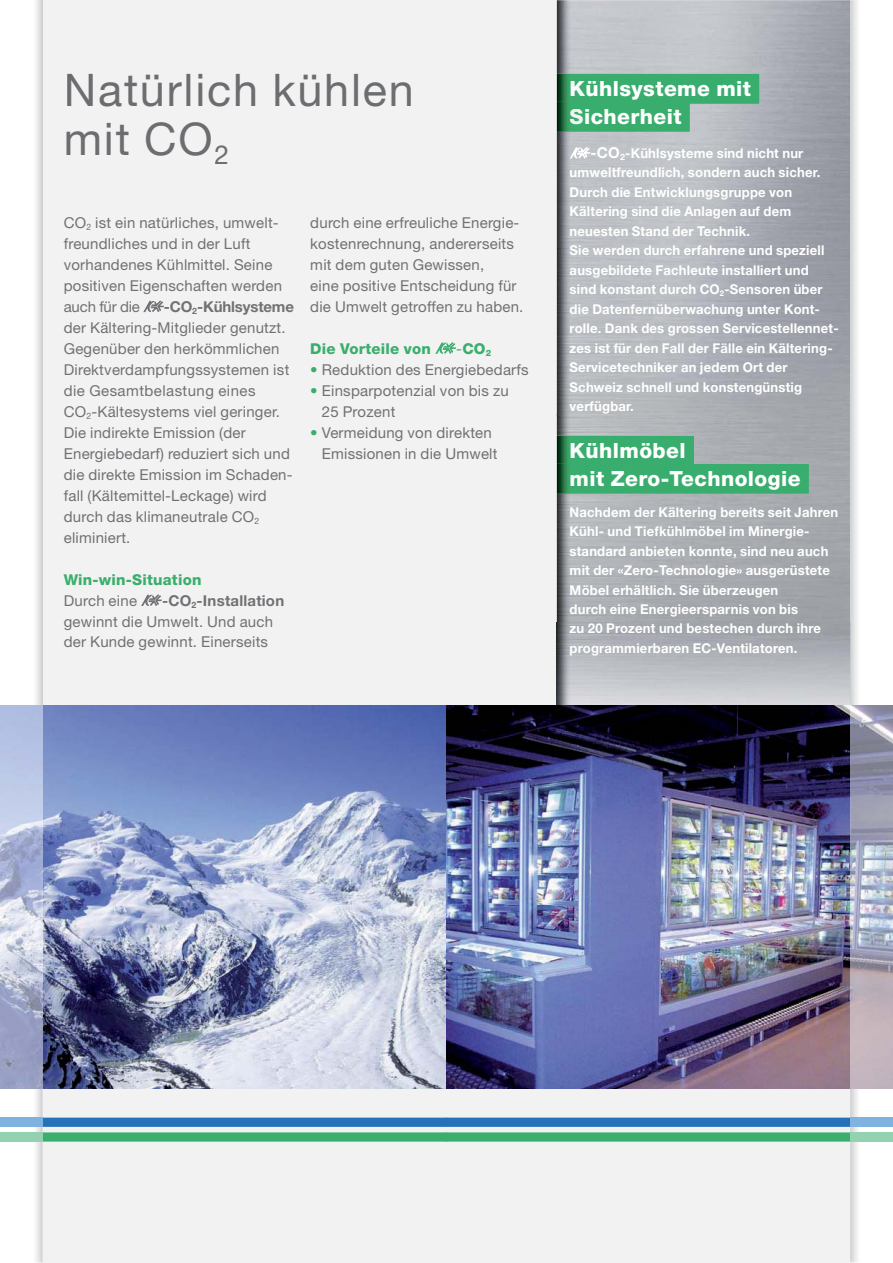
<style>
.page{position:relative;width:893px;height:1263px;background:#fff}
.page>*{position:absolute;margin:0;border:0;box-sizing:border-box;transform-origin:0 0}
.t1{font:45px/49.5px "Helvetica Neue";letter-spacing:.04em;color:#6b6d70}
.t2{font:800 21px/28px "Helvetica Neue";letter-spacing:.02em;color:#fff}
.t3{font:15px/21px "Helvetica Neue";letter-spacing:.015em;color:#6f7174}
.t4{font:800 15px "Helvetica Neue";letter-spacing:.015em;color:#3aae6c}
.t5{font:700 13.5px/19.5px "Helvetica Neue";letter-spacing:.015em;color:#fff}
.s1{font-weight:700}
.s2{font-weight:400}
.s3{color:#3aae6c}
.s4{color:#fafafa}
.s5{color:#f4f3f3}
.s6{font-size:15px}
</style>
<div class="page">
<div style="left:43px;top:0;width:807px;height:1263px;background:#f3f2f2"></div>
<svg style="left:143px;top:301px;width:21px;height:11px"></svg>
<svg style="left:141px;top:595px;width:21px;height:11px"></svg>
<svg style="left:435px;top:342px;width:21px;height:12px"></svg>
<img style="left:0;top:706px;width:446px;height:382px">
<svg style="left:0;top:1088px;width:850px;height:54px"></svg>
<img style="left:32px;top:1088px;width:11px;height:175px">
<div style="left:0;top:1132px;width:43px;height:10px;background:#93d1b0"></div>
<div style="left:0;top:1118px;width:43px;height:9px;background:#80b2e0"></div>
<img style="left:557px;top:0;width:293px;height:706px">
<img style="left:557px;top:74px;width:202px;height:30px">
<img style="left:557px;top:102px;width:132px;height:29px">
<div style="left:571px;top:81px;width:180px;height:19px;background:#39ad6d"></div>
<div style="left:570px;top:109px;width:111px;height:16px;background:#39ad6d"></div>
<img style="left:557px;top:436px;width:137px;height:28px">
<img style="left:557px;top:464px;width:252px;height:29px">
<div style="left:571px;top:443px;width:115px;height:16px;background:#39ad6d"></div>
<div style="left:571px;top:471px;width:229px;height:19px;background:#39ad6d"></div>
<img style="left:446px;top:706px;width:404px;height:382px">
<svg style="left:859px;top:705px;width:34px;height:413px;background:#b2b0bf"></svg>
<img style="left:850px;top:0;width:9px;height:1263px">
<div style="left:850px;top:1132px;width:43px;height:10px;background:#93d1b0"></div>
<div style="left:850px;top:1118px;width:43px;height:9px;background:#80b2e0"></div>
<svg style="left:570px;top:147px;width:20px;height:12px"></svg>
<h1 class="t1" style="left:64px;top:69px;width:352px">Natürlich kühlen mit CO<sub>2</sub></h1>
<p class="t3" style="left:64px;top:213px;width:220px">CO<sub>2</sub> ist ein natürliches, umwelt&shy;freundliches und in der Luft vorhandenes Kühlmittel. Seine positiven Eigenschaften werden auch für die</p>
<p class="t3" style="left:64px;top:297px;width:232px;text-indent:100px"><span class="s1">-CO</span><sub>2</sub><span class="s1">-Kühlsysteme </span>der Kältering-Mitglieder genutzt.<br>Gegenüber den herkömmlichen<br>Direktverdampfungssystemen ist die Gesamtbelastung eines<br>CO<sub>2</sub>-Kältesystems viel geringer.<br>Die indirekte Emission (der<br>Energiebedarf) reduziert sich und die direkte Emission im Schaden&shy;fall (Kälte mittel-Leckage) wird durch das klimaneutrale CO<sub>2 </sub>eliminiert.</p>
<p class="t4" style="left:64px;top:574px;width:139px">Win-win-Situation</p>
<p class="t3" style="left:64px;top:591px;width:75px">Durch eine</p>
<p class="t3" style="left:64px;top:591px;width:222px;text-indent:98px"><span class="s1">-CO</span><sub>2</sub><span class="s1">-Installation </span>gewinnt die Umwelt. Und auch der Kunde gewinnt. Einerseits</p>
<p class="t3" style="left:310px;top:213px;width:215px">durch eine erfreuliche Energie&shy;kostenrechnung, andererseits mit dem guten Gewissen,<br>eine positive Entscheidung für die Umwelt getroffen zu haben.</p>
<p class="t4" style="left:310px;top:343px;width:122px">Die Vorteile von</p>
<p class="t4" style="left:456px;top:343px;width:37px"><span class="s2">-</span>CO<sub>2</sub></p>
<p class="t3" style="left:310px;top:360px;width:220px"><span class="s3">•</span> Reduktion des Energiebedarfs</p>
<p class="t3" style="left:322px;top:381px;width:188px;text-indent:-11px"><span class="s3">•</span> Einsparpotenzial von bis zu<br>25 Prozent</p>
<p class="t3" style="left:322px;top:423px;width:177px;text-indent:-11px"><span class="s3">•</span> Vermeidung von direkten<br>Emissionen in die Umwelt</p>
<h2 class="t2" style="left:570px;top:77px;width:183px"><span class="s4">K</span>ühlsysteme mit<br><span class="s5">S</span>icherheit</h2>
<p class="t5" style="left:570px;top:145px;width:271px;text-indent:21px"><span class="s6">-CO</span><sub>2</sub>-Kühlsysteme sind nicht nur umweltfreundlich, sondern auch sicher.<br>Durch die Entwicklungsgruppe von Kältering sind die Anlagen auf dem neuesten Stand der Technik.<br>Sie werden durch erfahrene und speziell ausgebildete Fachleute installiert und sind konstant durch CO<sub>2</sub>-Sensoren über die Datenfernüber wachung unter Kont - rolle. Dank des grossen Servicestellennet&shy;zes ist für den Fall der Fälle ein Kältering-Servicetechniker an jedem Ort der Schweiz schnell und konstengünstig verfügbar.</p>
<h2 class="t2" style="left:570px;top:439px;width:232px"><span class="s4">K</span>ühlmöbel<br><span class="s4">m</span>it Zero-Technologie</h2>
<p class="t5" style="left:570px;top:503px;width:270px">Nachdem der Kältering bereits seit Jahren Kühl- und Tiefkühlmöbel im Minergie&shy;standard anbieten konnte, sind neu auch mit der «Zero-Technologie» ausgerüstete Möbel erhältlich. Sie überzeugen<br>durch eine Energieersparnis von bis<br>zu 20 Prozent und bestechen durch ihre programmierbaren EC-Ventilatoren.</p>
</div>
